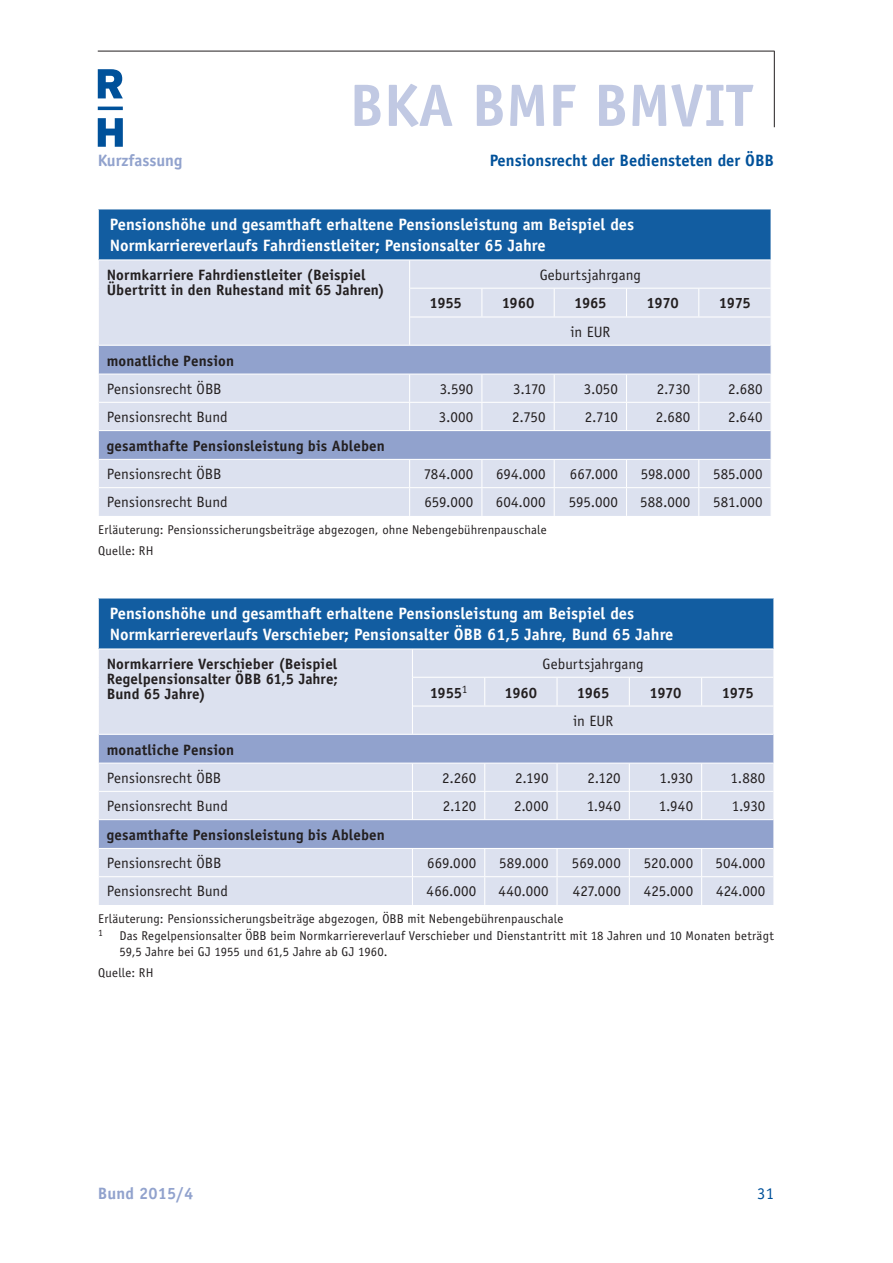
<style>
.page{position:relative;width:893px;height:1263px;background:#fff}
.page>*{position:absolute;margin:0;border:0;box-sizing:border-box;transform-origin:0 0}
.t1{font:700 60px "Officina Sans";color:#c1c9e3}
.t2{font:700 16.5px/21px "Officina Sans";color:#fff}
.t3{font:700 16.5px "Officina Sans";color:#00519a}
.t4{font:700 16.5px "Officina Sans";color:#91a2cd}
.t5{font:16.5px "Officina Sans";color:#00519a}
.t6{font:15px "Officina Sans";color:#231f20}
.t7{font:700 15px/15px "Officina Sans";letter-spacing:.005em;color:#231f20}
.t8{font:12.75px/20.7px "Officina Sans";letter-spacing:.01em;color:#231f20}
.t9{font:9.6px "Officina Sans";color:#231f20}
</style>
<div class="page">
<hr style="left:98px;top:51px;width:676px;height:1px;background:#231f20">
<hr style="left:774px;top:51px;width:1px;height:76px;background:#231f20">
<svg style="left:98px;top:69px;width:25px;height:78px"></svg>
<div style="left:98px;top:209px;width:673px;height:51px;background:#125da1"></div>
<div style="left:99px;top:260px;width:671px;height:256px;background:#dce1ef"></div>
<svg style="left:99px;top:346px;width:671px;height:113px"></svg>
<svg style="left:698px;top:289px;width:1px;height:27px"></svg>
<svg style="left:698px;top:375px;width:1px;height:55px"></svg>
<svg style="left:98px;top:345px;width:1px;height:115px"></svg>
<svg style="left:698px;top:460px;width:1px;height:56px"></svg>
<svg style="left:481px;top:289px;width:1px;height:27px"></svg>
<svg style="left:554px;top:289px;width:1px;height:27px"></svg>
<svg style="left:626px;top:289px;width:1px;height:27px"></svg>
<svg style="left:409px;top:260px;width:1px;height:85px"></svg>
<svg style="left:409px;top:375px;width:1px;height:55px"></svg>
<svg style="left:481px;top:375px;width:1px;height:55px"></svg>
<svg style="left:554px;top:375px;width:1px;height:55px"></svg>
<svg style="left:626px;top:375px;width:1px;height:55px"></svg>
<svg style="left:409px;top:460px;width:1px;height:56px"></svg>
<svg style="left:481px;top:460px;width:1px;height:56px"></svg>
<svg style="left:554px;top:460px;width:1px;height:56px"></svg>
<svg style="left:626px;top:460px;width:1px;height:56px"></svg>
<svg style="left:770px;top:260px;width:1px;height:256px"></svg>
<hr style="left:410px;top:288px;width:360px;height:1px;background:#fff">
<hr style="left:410px;top:316px;width:360px;height:2px;background:#fff">
<hr style="left:99px;top:345px;width:671px;height:1px;background:#fff">
<hr style="left:99px;top:402px;width:671px;height:1px;background:#fff">
<hr style="left:99px;top:430px;width:671px;height:1px;background:#fff">
<hr style="left:99px;top:487px;width:671px;height:1px;background:#fff">
<hr style="left:98px;top:209px;width:1px;height:50px;background:#fff">
<hr style="left:770px;top:209px;width:1px;height:50px;background:#fff">
<hr style="left:98px;top:259px;width:673px;height:1px;background:#fff">
<hr style="left:99px;top:374px;width:671px;height:1px;background:#fff">
<hr style="left:99px;top:459px;width:671px;height:1px;background:#fff">
<div style="left:98px;top:598px;width:676px;height:51px;background:#125da1"></div>
<div style="left:99px;top:650px;width:674px;height:255px;background:#dce1ef"></div>
<svg style="left:99px;top:735px;width:674px;height:113px"></svg>
<svg style="left:701px;top:678px;width:1px;height:28px"></svg>
<svg style="left:701px;top:764px;width:1px;height:55px"></svg>
<svg style="left:98px;top:734px;width:1px;height:115px"></svg>
<svg style="left:701px;top:849px;width:1px;height:56px"></svg>
<svg style="left:484px;top:678px;width:1px;height:28px"></svg>
<svg style="left:556px;top:678px;width:1px;height:28px"></svg>
<svg style="left:629px;top:678px;width:1px;height:28px"></svg>
<svg style="left:412px;top:650px;width:1px;height:84px"></svg>
<svg style="left:412px;top:764px;width:1px;height:55px"></svg>
<svg style="left:484px;top:764px;width:1px;height:55px"></svg>
<svg style="left:556px;top:764px;width:1px;height:55px"></svg>
<svg style="left:629px;top:764px;width:1px;height:55px"></svg>
<svg style="left:412px;top:849px;width:1px;height:56px"></svg>
<svg style="left:484px;top:849px;width:1px;height:56px"></svg>
<svg style="left:556px;top:849px;width:1px;height:56px"></svg>
<svg style="left:629px;top:849px;width:1px;height:56px"></svg>
<svg style="left:773px;top:650px;width:1px;height:255px"></svg>
<hr style="left:413px;top:677px;width:360px;height:1px;background:#fff">
<hr style="left:413px;top:706px;width:360px;height:1px;background:#fff">
<hr style="left:99px;top:734px;width:674px;height:1px;background:#fff">
<hr style="left:99px;top:791px;width:674px;height:1px;background:#fff">
<hr style="left:99px;top:819px;width:674px;height:1px;background:#fff">
<hr style="left:99px;top:876px;width:674px;height:1px;background:#fff">
<hr style="left:98px;top:597px;width:676px;height:2px;background:#fff">
<hr style="left:98px;top:599px;width:1px;height:49px;background:#fff">
<hr style="left:773px;top:599px;width:1px;height:49px;background:#fff">
<hr style="left:98px;top:648px;width:676px;height:2px;background:#fff">
<hr style="left:99px;top:763px;width:674px;height:1px;background:#fff">
<hr style="left:99px;top:848px;width:674px;height:1px;background:#fff">
<p class="t4" style="left:98px;top:154px;width:86px">Kurzfassung</p>
<h1 class="t1" style="left:349px;top:82px;width:405px">BKA BMF BMVIT</h1>
<p class="t3" style="left:490px;top:154px;width:286px">Pensionsrecht der Bediensteten der ÖBB</p>
<p class="t2" style="left:110px;top:216px;width:526px">Pensionshöhe und gesamthaft erhaltene Pensionsleistung am Beispiel des<br>Normkarriereverlaufs Fahrdienstleiter; Pensionsalter 65 Jahre</p>
<p class="t7" style="left:107px;top:269px;width:280px">Normkarriere Fahrdienstleiter (Beispiel<br>Übertritt in den Ruhestand mit 65 Jahren)</p>
<p class="t6" style="left:540px;top:269px;width:103px">Geburtsjahrgang</p>
<p class="t7" style="left:430px;top:297px;width:34px">1955</p>
<p class="t7" style="left:502px;top:297px;width:34px">1960</p>
<p class="t7" style="left:574px;top:297px;width:34px">1965</p>
<p class="t7" style="left:647px;top:297px;width:34px">1970</p>
<p class="t7" style="left:719px;top:297px;width:33px">1975</p>
<p class="t6" style="left:570px;top:326px;width:41px">in EUR</p>
<p class="t7" style="left:107px;top:354px;width:129px">monatliche Pension</p>
<p class="t6" style="left:107px;top:383px;width:116px">Pensionsrecht ÖBB</p>
<p class="t6" style="left:440px;top:383px;width:35px">3.590</p>
<p class="t6" style="left:513px;top:383px;width:34px">3.170</p>
<p class="t6" style="left:584px;top:383px;width:36px">3.050</p>
<p class="t6" style="left:657px;top:383px;width:35px">2.730</p>
<p class="t6" style="left:728px;top:383px;width:36px">2.680</p>
<p class="t6" style="left:107px;top:411px;width:123px">Pensionsrecht Bund</p>
<p class="t6" style="left:439px;top:411px;width:36px">3.000</p>
<p class="t6" style="left:512px;top:411px;width:35px">2.750</p>
<p class="t6" style="left:585px;top:411px;width:35px">2.710</p>
<p class="t6" style="left:656px;top:411px;width:36px">2.680</p>
<p class="t6" style="left:728px;top:411px;width:36px">2.640</p>
<p class="t7" style="left:107px;top:440px;width:280px">gesamthafte Pensionsleistung bis Ableben</p>
<p class="t6" style="left:107px;top:468px;width:116px">Pensionsrecht ÖBB</p>
<p class="t6" style="left:424px;top:468px;width:51px">784.000</p>
<p class="t6" style="left:496px;top:468px;width:51px">694.000</p>
<p class="t6" style="left:570px;top:468px;width:50px">667.000</p>
<p class="t6" style="left:641px;top:468px;width:51px">598.000</p>
<p class="t6" style="left:713px;top:468px;width:51px">585.000</p>
<p class="t6" style="left:107px;top:497px;width:122px">Pensionsrecht Bund</p>
<p class="t6" style="left:425px;top:497px;width:50px">659.000</p>
<p class="t6" style="left:496px;top:497px;width:51px">604.000</p>
<p class="t6" style="left:569px;top:497px;width:51px">595.000</p>
<p class="t6" style="left:640px;top:497px;width:52px">588.000</p>
<p class="t6" style="left:713px;top:497px;width:51px">581.000</p>
<p class="t8" style="left:98px;top:520px;width:450px">Erläuterung: Pensionssicherungsbeiträge abgezogen, ohne Nebengebührenpauschale<br>Quelle: RH</p>
<p class="t2" style="left:110px;top:605px;width:565px">Pensionshöhe und gesamthaft erhaltene Pensionsleistung am Beispiel des<br>Normkarriereverlaufs Verschieber; Pensionsalter ÖBB 61,5 Jahre, Bund 65 Jahre</p>
<p class="t7" style="left:107px;top:658px;width:233px;text-align:justify">Normkarriere Verschieber (Beispiel Regelpensionsalter ÖBB 61,5 Jahre; Bund 65 Jahre)</p>
<p class="t6" style="left:542px;top:658px;width:103px">Geburtsjahrgang</p>
<p class="t7" style="left:430px;top:686px;width:39px">1955<sup>1</sup></p>
<p class="t7" style="left:504px;top:686px;width:34px">1960</p>
<p class="t7" style="left:577px;top:686px;width:34px">1965</p>
<p class="t7" style="left:649px;top:686px;width:34px">1970</p>
<p class="t7" style="left:722px;top:686px;width:33px">1975</p>
<p class="t6" style="left:573px;top:715px;width:41px">in EUR</p>
<p class="t7" style="left:107px;top:743px;width:129px">monatliche Pension</p>
<p class="t6" style="left:107px;top:772px;width:116px">Pensionsrecht ÖBB</p>
<p class="t6" style="left:442px;top:772px;width:36px">2.260</p>
<p class="t6" style="left:515px;top:772px;width:35px">2.190</p>
<p class="t6" style="left:587px;top:772px;width:35px">2.120</p>
<p class="t6" style="left:659px;top:772px;width:35px">1.930</p>
<p class="t6" style="left:731px;top:772px;width:36px">1.880</p>
<p class="t6" style="left:107px;top:800px;width:123px">Pensionsrecht Bund</p>
<p class="t6" style="left:443px;top:800px;width:35px">2.120</p>
<p class="t6" style="left:514px;top:800px;width:36px">2.000</p>
<p class="t6" style="left:587px;top:800px;width:36px">1.940</p>
<p class="t6" style="left:659px;top:800px;width:36px">1.940</p>
<p class="t6" style="left:732px;top:800px;width:35px">1.930</p>
<p class="t7" style="left:107px;top:829px;width:280px">gesamthafte Pensionsleistung bis Ableben</p>
<p class="t6" style="left:107px;top:857px;width:116px">Pensionsrecht ÖBB</p>
<p class="t6" style="left:427px;top:857px;width:51px">669.000</p>
<p class="t6" style="left:499px;top:857px;width:51px">589.000</p>
<p class="t6" style="left:572px;top:857px;width:51px">569.000</p>
<p class="t6" style="left:644px;top:857px;width:51px">520.000</p>
<p class="t6" style="left:715px;top:857px;width:51px">504.000</p>
<p class="t6" style="left:107px;top:886px;width:123px">Pensionsrecht Bund</p>
<p class="t6" style="left:427px;top:886px;width:51px">466.000</p>
<p class="t6" style="left:498px;top:886px;width:52px">440.000</p>
<p class="t6" style="left:573px;top:886px;width:50px">427.000</p>
<p class="t6" style="left:644px;top:886px;width:51px">425.000</p>
<p class="t6" style="left:716px;top:886px;width:51px">424.000</p>
<p class="t8" style="left:98px;top:909px;width:466px">Erläuterung: Pensionssicherungsbeiträge abgezogen, ÖBB mit Nebengebührenpauschale</p>
<p class="t9" style="left:98px;top:929px;width:6px">1</p>
<p class="t8" style="left:120px;top:928px;width:656px;line-height:16.5px">Das Regelpensionsalter ÖBB beim Normkarriereverlauf Verschieber und Dienstantritt mit 18 Jahren und 10 Monaten beträgt<br>59,5 Jahre bei GJ 1955 und 61,5 Jahre ab GJ 1960.</p>
<p class="t8" style="left:98px;top:963px;width:57px">Quelle: RH</p>
<p class="t4" style="left:98px;top:1187px;width:97px">Bund 2015/4</p>
<p class="t5" style="left:757px;top:1187px;width:18px">31</p>
</div>
